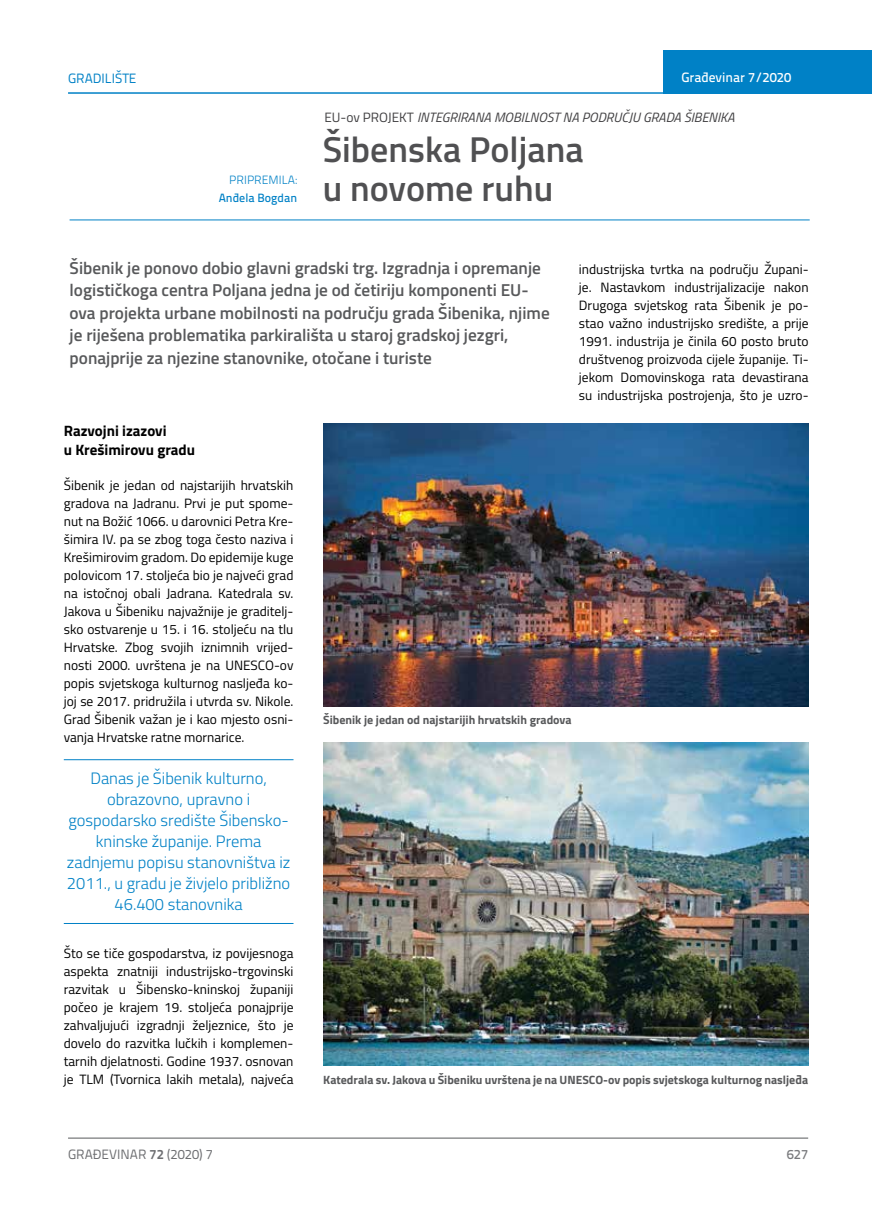
<style>
.page{position:relative;width:872px;height:1212px;background:#fff}
.page>*{position:absolute;margin:0;border:0;box-sizing:border-box;transform-origin:0 0}
.t1{font:600 36px/39px "Titillium";color:#505052}
.t2{font:600 17.25px/22.5px "Titillium";color:#58595b}
.t3{font:300 16.5px/21px "Titillium";color:#0081c6;text-align:center}
.t4{font:700 15px/19.5px "Titillium";color:#000}
.t5{font:13.5px/18px "Titillium";color:#000;text-align:justify}
.t6{font:italic 13.5px "Titillium";color:#414042}
.t7{font:13.5px "Titillium Text 22 L";color:#6d6e71}
.t8{font:500 13.5px "Titillium Text 22 L";color:#fff}
.t9{font:13.5px "Titillium Text 22 L";color:#0081c6}
.t10{font:500 13.5px "Titillium Text 22 L";color:#797a7d}
.t11{font:700 12px "Titillium";color:#58595b}
.t12{font:500 12px "Titillium Text 22 L";color:#0081c6}
.t13{font:300 12px "Titillium Text 22 L";color:#0081c6}
.s1{font-style:normal}
.s2{font-weight:700}
</style>
<div class="page">
<div style="left:663px;top:50px;width:209px;height:44px;background:#0081c6"></div>
<hr style="left:68px;top:92px;width:804px;height:2px;background:#0081c6">
<hr style="left:68px;top:1138px;width:740px;height:1px;background:#58595b">
<hr style="left:70px;top:220px;width:739px;height:1px;background:#0081c6">
<hr style="left:64px;top:759px;width:229px;height:1px;background:#0081c6">
<hr style="left:64px;top:923px;width:229px;height:1px;background:#0081c6">
<img style="left:323px;top:423px;width:486px;height:283px">
<img style="left:323px;top:742px;width:485px;height:323px">
<p class="t9" style="left:68px;top:68px;width:70px">GRADILIŠTE</p>
<p class="t8" style="left:681px;top:67px;width:111px">Građevinar 7/2020</p>
<p class="t13" style="left:229px;top:171px;width:69px">PRIPREMILA:</p>
<p class="t12" style="left:219px;top:188px;width:80px">Anđela Bogdan</p>
<p class="t6" style="left:324px;top:107px;width:412px"><span class="s1">EU-ov PROJEKT</span> INTEGRIRANA MOBILNOST NA PODRUČJU GRADA ŠIBENIKA</p>
<h1 class="t1" style="left:323px;top:128px;width:262px">Šibenska Poljana u novome ruhu</h1>
<p class="t2" style="left:70px;top:256px;width:482px">Šibenik je ponovo dobio glavni gradski trg. Izgradnja i opremanje logističkoga centra Poljana jedna je od četiriju komponenti EU&shy;ova projekta urbane mobilnosti na području grada Šibenika, njime je riješena problematika parkirališta u staroj gradskoj jezgri, ponajprije za njezine stanovnike, otočane i turiste</p>
<p class="t5" style="left:579px;top:259px;width:231px">industrijska tvrtka na području Župani&shy;je. Nastavkom industrijalizacije nakon Drugoga svjetskog rata Šibenik je po&shy;stao važno industrijsko središte, a prije 1991. industrija je činila 60 posto bruto društvenog proizvoda cijele županije. Ti&shy;jekom Domovinskoga rata devastirana su industrijska postrojenja, što je uzro-</p>
<p class="t4" style="left:64px;top:420px;width:133px">Razvojni izazovi<br>u Krešimirovu gradu</p>
<p class="t5" style="left:64px;top:475px;width:231px">Šibenik je jedan od najstarijih hrvatskih gradova na Jadranu. Prvi je put spome&shy;nut na Božić 1066. u darovnici Petra Kre&shy;šimira IV. pa se zbog toga često naziva i Krešimirovim gradom. Do epidemije kuge polovicom 17. stoljeća bio je najveći grad na istočnoj obali Jadrana. Katedrala sv.<br>Jakova u Šibeniku najvažnije je graditelj&shy;sko ostvarenje u 15. i 16. stoljeću na tlu Hrvatske. Zbog svojih iznimnih vrijed&shy;nosti 2000. uvrštena je na UNESCO-ov popis svjetskoga kulturnog nasljeđa ko&shy;joj se 2017. pridružila i utvrda sv. Nikole.<br>Grad Šibenik važan je i kao mjesto osni&shy;vanja Hrvatske ratne mornarice.</p>
<p class="t3" style="left:67px;top:767px;width:225px">Danas je Šibenik kulturno, obrazovno, upravno i gospodarsko središte Šibensko&shy;kninske županije. Prema zadnjemu popisu stanovništva iz<br>2011., u gradu je živjelo približno<br>46.400 stanovnika</p>
<p class="t5" style="left:64px;top:944px;width:231px">Što se tiče gospodarstva, iz povijesnoga aspekta znatniji industrijsko-trgovinski razvitak u Šibensko-kninskoj županiji počeo je krajem 19. stoljeća ponajprije zahvaljujući izgradnji željeznice, što je dovelo do razvitka lučkih i komplemen&shy;tarnih djelatnosti. Godine 1937. osnovan je TLM (Tvornica lakih metala), najveća</p>
<p class="t11" style="left:323px;top:711px;width:250px">Šibenik je jedan od najstarijih hrvatskih gradova</p>
<p class="t11" style="left:323px;top:1071px;width:486px">Katedrala sv. Jakova u Šibeniku uvrštena je na UNESCO-ov popis svjetskoga kulturnog nasljeđa</p>
<p class="t7" style="left:68px;top:1144px;width:146px">GRAĐEVINAR <span class="s2">72</span> (2020) 7</p>
<p class="t10" style="left:786px;top:1144px;width:23px">627</p>
</div>
